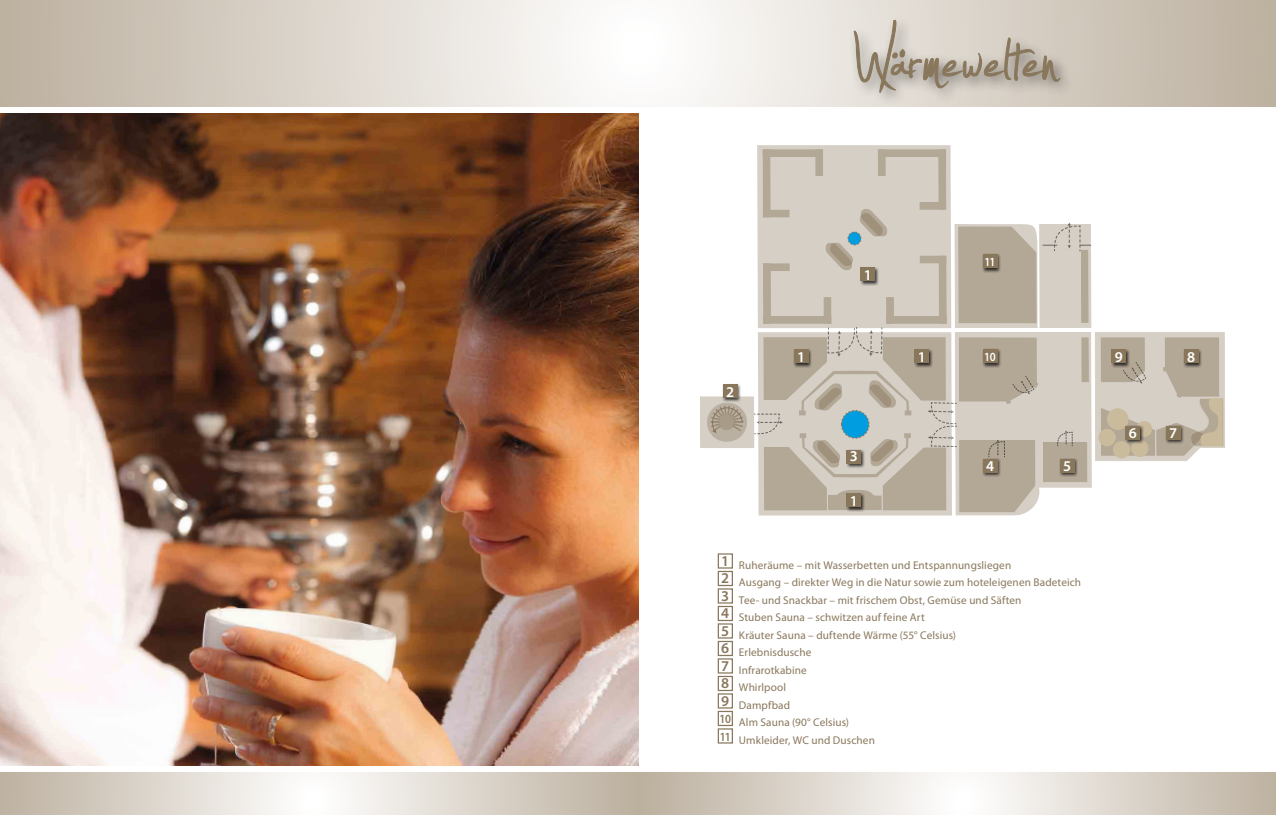
<style>
.page{position:relative;width:1276px;height:815px;background:#fff}
.page>*{position:absolute;margin:0;border:0;box-sizing:border-box;transform-origin:0 0}
.t1{font:600 15px "Myriad Pro";color:#fff}
.t2{font:600 12.5px "Myriad Pro";color:#fff;scale:.89 1}
.t3{font:11.25px/17.5px "Myriad Pro";letter-spacing:.01em;color:#89775c}
</style>
<div class="page">
<svg style="left:0;top:0;width:1276px;height:106px"></svg>
<svg style="left:638px;top:772px;width:638px;height:43px"></svg>
<svg style="left:0;top:772px;width:638px;height:43px"></svg>
<div style="left:848px;top:15px;width:227px;height:93px;background:#000;opacity:.5"></div>
<svg style="left:853px;top:20px;width:207px;height:73px;background:#c5bdb1"></svg>
<div style="left:717px;top:553px;width:16px;height:16px;border:1px solid #89775c"></div>
<div style="left:717px;top:571px;width:16px;height:15px;border:1px solid #89775c"></div>
<div style="left:717px;top:588px;width:16px;height:16px;border:1px solid #89775c"></div>
<div style="left:717px;top:606px;width:16px;height:15px;border:1px solid #89775c"></div>
<div style="left:717px;top:623px;width:16px;height:16px;border:1px solid #89775c"></div>
<div style="left:717px;top:641px;width:16px;height:15px;border:1px solid #89775c"></div>
<div style="left:717px;top:658px;width:16px;height:16px;border:1px solid #89775c"></div>
<div style="left:717px;top:676px;width:16px;height:15px;border:1px solid #89775c"></div>
<div style="left:717px;top:693px;width:16px;height:16px;border:1px solid #89775c"></div>
<div style="left:717px;top:711px;width:16px;height:15px;border:1px solid #89775c"></div>
<div style="left:717px;top:728px;width:16px;height:16px;border:1px solid #89775c"></div>
<img style="left:0;top:113px;width:638px;height:652px">
<div style="left:700px;top:396px;width:54px;height:52px;background:#d5cfc6"></div>
<svg style="left:707px;top:403px;width:40px;height:39px"></svg>
<svg style="left:754px;top:145px;width:471px;height:371px"></svg>
<div style="left:860px;top:267px;width:19px;height:19px;background:#000;opacity:.75"></div>
<div style="left:861px;top:267px;width:14px;height:14px;background:#89775c"></div>
<div style="left:793px;top:348px;width:20px;height:20px;background:#000;opacity:.75"></div>
<div style="left:794px;top:349px;width:14px;height:14px;background:#89775c"></div>
<div style="left:846px;top:492px;width:19px;height:20px;background:#000;opacity:.75"></div>
<div style="left:847px;top:493px;width:14px;height:14px;background:#89775c"></div>
<div style="left:913px;top:348px;width:20px;height:20px;background:#000;opacity:.75"></div>
<div style="left:914px;top:349px;width:14px;height:14px;background:#89775c"></div>
<div style="left:722px;top:383px;width:20px;height:20px;background:#000;opacity:.75"></div>
<div style="left:723px;top:384px;width:14px;height:14px;background:#89775c"></div>
<div style="left:846px;top:449px;width:19px;height:20px;background:#000;opacity:.75"></div>
<div style="left:847px;top:450px;width:14px;height:14px;background:#89775c"></div>
<div style="left:982px;top:458px;width:20px;height:20px;background:#000;opacity:.75"></div>
<div style="left:983px;top:459px;width:14px;height:14px;background:#89775c"></div>
<div style="left:1059px;top:458px;width:20px;height:20px;background:#000;opacity:.75"></div>
<div style="left:1060px;top:459px;width:14px;height:14px;background:#89775c"></div>
<div style="left:1165px;top:425px;width:20px;height:20px;background:#000;opacity:.75"></div>
<div style="left:1166px;top:426px;width:14px;height:14px;background:#89775c"></div>
<div style="left:1183px;top:348px;width:19px;height:20px;background:#000;opacity:.75"></div>
<div style="left:1184px;top:349px;width:14px;height:14px;background:#89775c"></div>
<div style="left:1111px;top:348px;width:19px;height:20px;background:#000;opacity:.75"></div>
<div style="left:1112px;top:349px;width:14px;height:14px;background:#89775c"></div>
<div style="left:982px;top:348px;width:20px;height:20px;background:#000;opacity:.75"></div>
<div style="left:983px;top:349px;width:14px;height:14px;background:#89775c"></div>
<div style="left:982px;top:253px;width:20px;height:20px;background:#000;opacity:.75"></div>
<div style="left:983px;top:254px;width:14px;height:14px;background:#89775c"></div>
<div style="left:1125px;top:425px;width:19px;height:20px;background:#000;opacity:.75"></div>
<div style="left:1126px;top:426px;width:14px;height:14px;background:#89775c"></div>
<h1 class="t1" style="left:726px;top:382px;width:10px">2</h1>
<h1 class="t1" style="left:797px;top:347px;width:10px">1</h1>
<h1 class="t1" style="left:864px;top:265px;width:10px">1</h1>
<h1 class="t1" style="left:850px;top:446px;width:10px">3</h1>
<h1 class="t1" style="left:850px;top:491px;width:10px">1</h1>
<h1 class="t1" style="left:917px;top:347px;width:10px">1</h1>
<p class="t2" style="left:984px;top:254px;width:14px">11</p>
<p class="t2" style="left:984px;top:349px;width:14px">10</p>
<h1 class="t1" style="left:1115px;top:347px;width:10px">9</h1>
<h1 class="t1" style="left:1187px;top:347px;width:10px">8</h1>
<h1 class="t1" style="left:986px;top:457px;width:10px">4</h1>
<h1 class="t1" style="left:1063px;top:457px;width:10px">5</h1>
<h1 class="t1" style="left:1129px;top:424px;width:10px">6</h1>
<h1 class="t1" style="left:1169px;top:424px;width:10px">7</h1>
<p class="t3" style="left:719px;top:556px;width:363px"><sup>1</sup> Ruheräume – mit Wasserbetten und Entspannungsliegen<br><sup>2</sup> Ausgang – direkter Weg in die Natur sowie zum hoteleigenen Badeteich <sup>3</sup> Tee- und Snackbar – mit frischem Obst, Gemüse und Säften<br><sup>4</sup> Stuben Sauna – schwitzen auf feine Art<br><sup>5</sup> Kräuter Sauna – duftende Wärme (55° Celsius)<br><sup>6</sup> Erlebnisdusche<br><sup>7</sup> Infrarotkabine<br><sup>8</sup> Whirlpool<br><sup>9</sup> Dampfbad<br><sup>10</sup> Alm Sauna (90° Celsius)<br><sup>11</sup> Umkleider, WC und Duschen</p>
</div>
